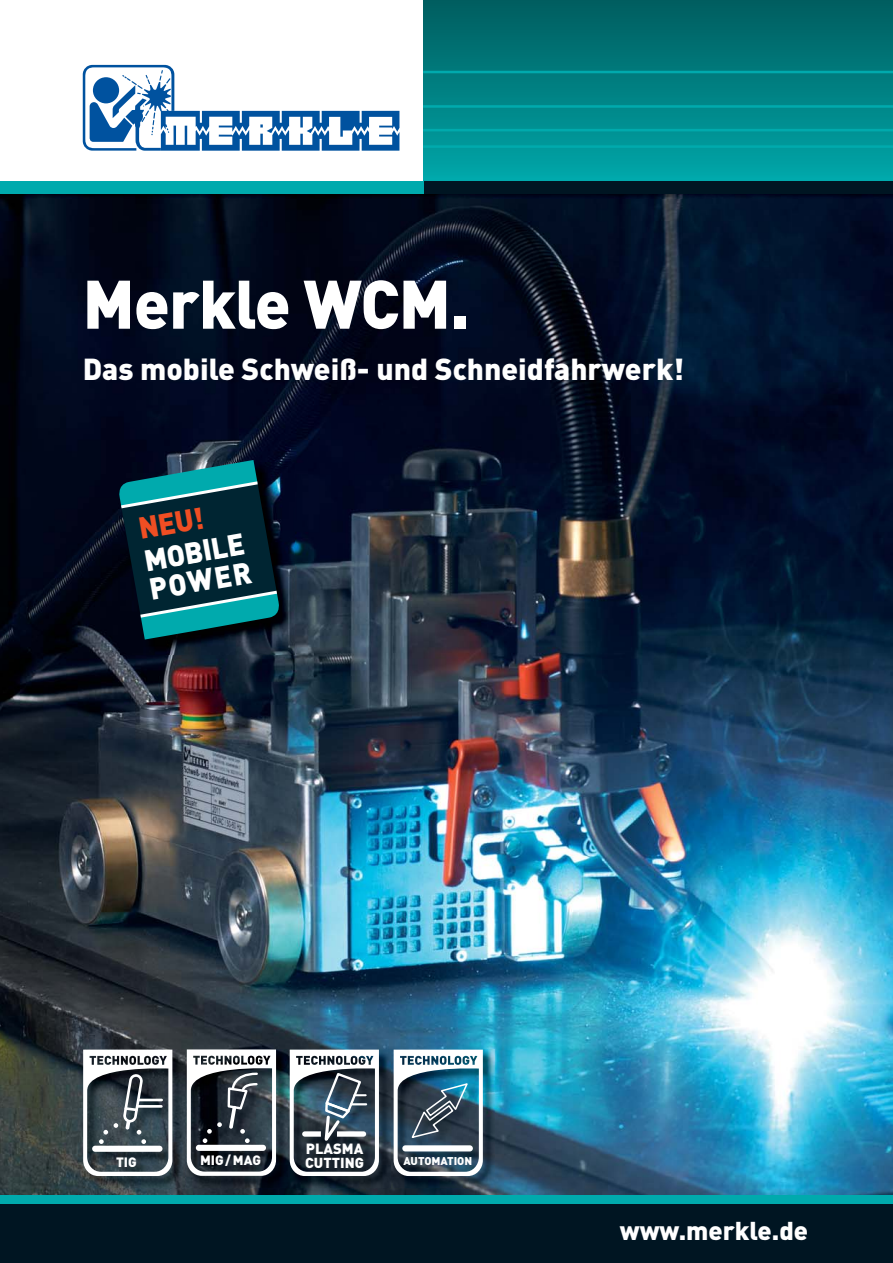
<style>
.page{position:relative;width:893px;height:1263px;background:#fff}
.page>*{position:absolute;margin:0;border:0;box-sizing:border-box;transform-origin:0 0}
.t1{font:900 67.5px "DIN";letter-spacing:-.01em;color:#fff;scale:.95 1}
.t2{font:900 30px "DIN";color:#fff}
.t3{font:900 30px/29px "DIN";color:#fff;scale:.95 1}
.t4{font:900 30px "DIN";color:#f04e23;scale:.95 1}
.t5{font:900 25.5px "DIN";color:#fff}
.t6{font:900 14.7px "DIN";color:#fff}
.t7{font:900 14.25px "DIN";color:#fff}
.t8{font:900 13.35px "DIN";color:#fff}
.t9{font:900 11.1px "DIN";color:#fff}
</style>
<div class="page">
<img style="left:0;top:194px;width:892px;height:1001px">
<svg style="left:83px;top:65px;width:316px;height:86px"></svg>
<div style="left:423px;top:181px;width:469px;height:13px;background:#001522"></div>
<div style="left:423px;top:0;width:469px;height:180px;background:linear-gradient(to bottom,#005c5e,#00a6a9)"></div>
<hr style="left:423px;top:71px;width:469px;height:2px;background:#00aaad">
<hr style="left:423px;top:105px;width:469px;height:3px;background:#00aaad">
<hr style="left:423px;top:129px;width:469px;height:2px;background:#00aaad">
<hr style="left:423px;top:145px;width:469px;height:3px;background:#00aaad">
<div style="left:0;top:181px;width:423px;height:13px;background:#00aaad"></div>
<div style="left:0;top:1199px;width:892px;height:64px;background:#001522"></div>
<div style="left:0;top:1195px;width:892px;height:8px;background:#00aaad"></div>
<img style="left:187px;top:1050px;width:101px;height:138px">
<svg style="left:187px;top:1049px;width:89px;height:127px"></svg>
<img style="left:83px;top:1050px;width:101px;height:138px">
<svg style="left:83px;top:1050px;width:89px;height:126px"></svg>
<hr style="left:138px;top:1099px;width:24px;height:2px;background:#fff">
<hr style="left:137px;top:1105px;width:24px;height:3px;background:#fff">
<img style="left:394px;top:1050px;width:100px;height:138px">
<img style="left:393px;top:1050px;width:90px;height:126px">
<img style="left:290px;top:1050px;width:100px;height:138px">
<svg style="left:290px;top:1050px;width:89px;height:126px"></svg>
<img style="left:121px;top:462px;width:173px;height:193px">
<svg style="left:116px;top:460px;width:166px;height:180px;background:#09404b"></svg>
<h1 class="t1" style="left:83px;top:280px;width:408px">Merkle WCM.</h1>
<p class="t2" style="left:83px;top:358px;width:603px">Das mobile Schweiß- und Schneidfahrwerk!</p>
<p class="t4" style="left:137px;top:518px;width:71px;rotate:-10deg">NEU!</p>
<p class="t3" style="left:142px;top:549px;width:110px;rotate:-10deg">MOBILE<br>POWER</p>
<p class="t6" style="left:306px;top:1144px;width:59px">PLASMA</p>
<p class="t7" style="left:305px;top:1158px;width:60px">CUTTING</p>
<p class="t8" style="left:116px;top:1157px;width:22px">TIG</p>
<p class="t8" style="left:200px;top:1156px;width:62px">MIG/ MAG</p>
<p class="t9" style="left:403px;top:1157px;width:70px">AUTOMATION</p>
<p class="t5" style="left:619px;top:1221px;width:190px">www.merkle.de</p>
</div>
